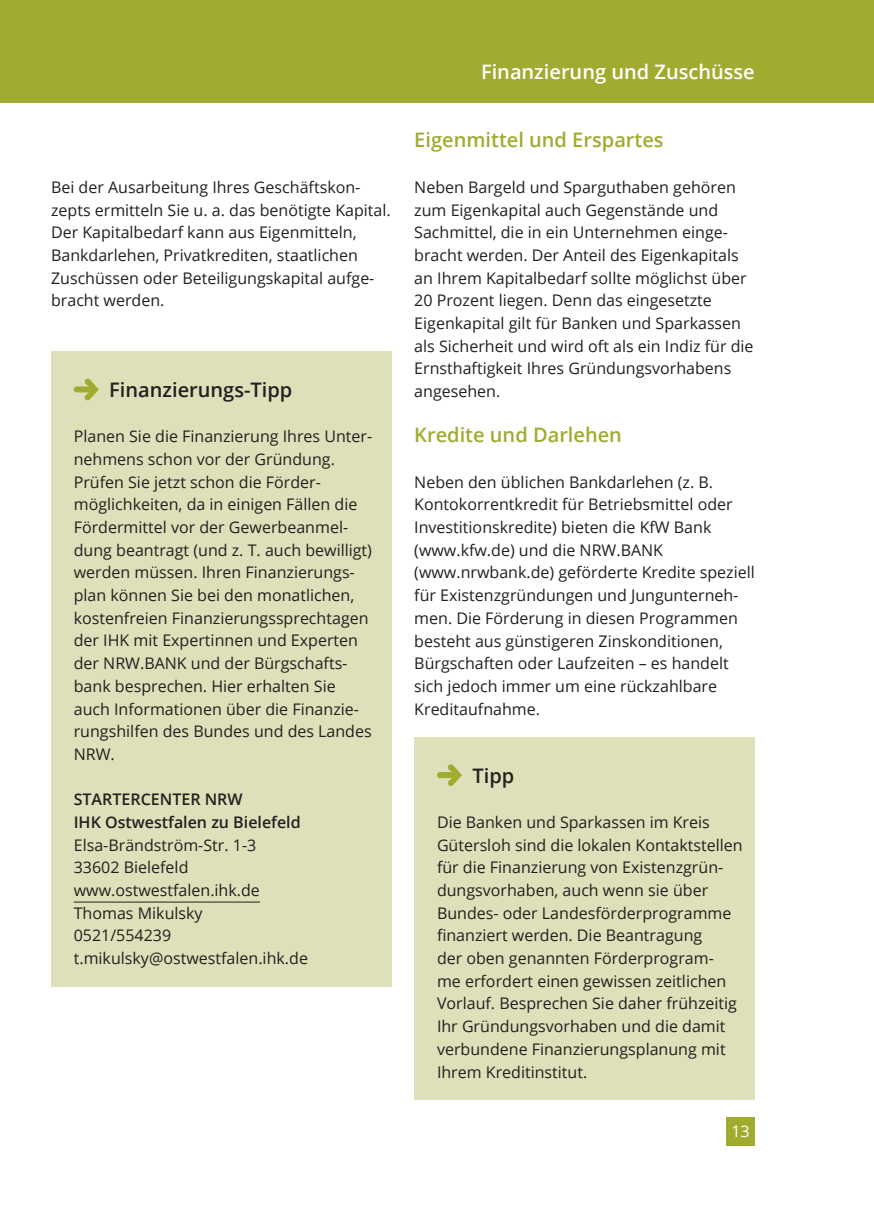
<style>
.page{position:relative;width:874px;height:1225px;background:#fff}
.page>*{position:absolute;margin:0;border:0;box-sizing:border-box;transform-origin:0 0}
.t1{font:600 20px "Open Sans";color:#a1ab30}
.t2{font:600 20px "Open Sans";color:#fff}
.t3{font:600 20px "Open Sans";color:#231f20}
.t4{font:16px/22.6px "Open Sans";color:#231f20}
.t5{font:600 16px/22.6px "Open Sans";color:#231f20}
.t6{font:16px "Open Sans";color:#fff}
</style>
<div class="page">
<div style="left:726px;top:1117px;width:28px;height:28px;background:#a1ab30"></div>
<div style="left:0;top:0;width:873px;height:102px;background:#a1ab30"></div>
<div style="left:51px;top:352px;width:340px;height:634px;background:#dde0b9"></div>
<hr style="left:74px;top:901px;width:186px;height:1px;background:#231f20">
<svg style="left:74px;top:378px;width:25px;height:23px"></svg>
<div style="left:414px;top:737px;width:340px;height:363px;background:#dde0b9"></div>
<svg style="left:437px;top:764px;width:25px;height:22px"></svg>
<p class="t4" style="left:51px;top:175px;width:341px">Bei der Ausarbeitung Ihres Geschäftskon&shy;zepts ermitteln Sie u. a. das benötigte Kapital.<br>Der Kapitalbedarf kann aus Eigenmitteln, Bankdarlehen, Privatkrediten, staatlichen Zuschüssen oder Beteiligungskapital aufge&shy;bracht werden.</p>
<p class="t3" style="left:109px;top:376px;width:185px">Finanzierungs-Tipp</p>
<p class="t4" style="left:74px;top:425px;width:300px">Planen Sie die Finanzierung Ihres Unter&shy;nehmens schon vor der Gründung.<br>Prüfen Sie jetzt schon die Förder&shy;möglichkeiten, da in einigen Fällen die Fördermittel vor der Gewerbeanmel&shy;dung beantragt (und z. T. auch bewilligt) werden müssen. Ihren Finanzierungs&shy;plan können Sie bei den monatlichen, kostenfreien Finanzierungssprechtagen der IHK mit Expertinnen und Experten der NRW.BANK und der Bürgschafts&shy;bank besprechen. Hier erhalten Sie auch Informationen über die Finanzie&shy;rungshilfen des Bundes und des Landes NRW.</p>
<p class="t5" style="left:74px;top:788px;width:228px">STARTERCENTER NRW<br>IHK Ostwestfalen zu Bielefeld</p>
<p class="t4" style="left:74px;top:833px;width:235px">Elsa-Brändström-Str. 1-3<br>33602 Bielefeld www.ostwestfalen.ihk.de<br>Thomas Mikulsky<br>0521/554239 t.mikulsky@ostwestfalen.ihk.de</p>
<p class="t2" style="left:481px;top:58px;width:275px">Finanzierung und Zuschüsse</p>
<p class="t1" style="left:414px;top:126px;width:251px">Eigenmittel und Erspartes</p>
<p class="t4" style="left:414px;top:175px;width:340px">Neben Bargeld und Sparguthaben gehören zum Eigenkapital auch Gegenstände und Sachmittel, die in ein Unternehmen einge&shy;bracht werden. Der Anteil des Eigenkapitals an Ihrem Kapitalbedarf sollte möglichst über 20 Prozent liegen. Denn das eingesetzte Eigenkapital gilt für Banken und Sparkassen als Sicherheit und wird oft als ein Indiz für die Ernsthaftigkeit Ihres Gründungsvorhabens angesehen.</p>
<p class="t1" style="left:414px;top:421px;width:209px">Kredite und Darlehen</p>
<p class="t4" style="left:414px;top:470px;width:342px">Neben den üblichen Bankdarlehen (z. B.<br>Kontokorrentkredit für Betriebsmittel oder Investitionskredite) bieten die KfW Bank (www.kfw.de) und die NRW.BANK (www.nrwbank.de) geförderte Kredite speziell für Existenzgründungen und Jungunterneh&shy;men. Die Förderung in diesen Programmen besteht aus günstigeren Zinskonditionen, Bürgschaften oder Laufzeiten – es handelt sich jedoch immer um eine rückzahlbare Kreditaufnahme.</p>
<p class="t3" style="left:472px;top:761px;width:43px">Tipp</p>
<p class="t4" style="left:437px;top:810px;width:307px">Die Banken und Sparkassen im Kreis Gütersloh sind die lokalen Kontaktstellen für die Finanzierung von Existenzgrün&shy;dungsvorhaben, auch wenn sie über Bundes- oder Landesförderprogramme finanziert werden. Die Beantragung<br>der oben genannten Förderprogram-<br>me erfordert einen gewissen zeitlichen Vorlauf. Besprechen Sie daher frühzeitig Ihr Gründungsvorhaben und die damit verbundene Finanzierungsplanung mit Ihrem Kreditinstitut.</p>
<p class="t6" style="left:731px;top:1119px;width:20px">13</p>
</div>
